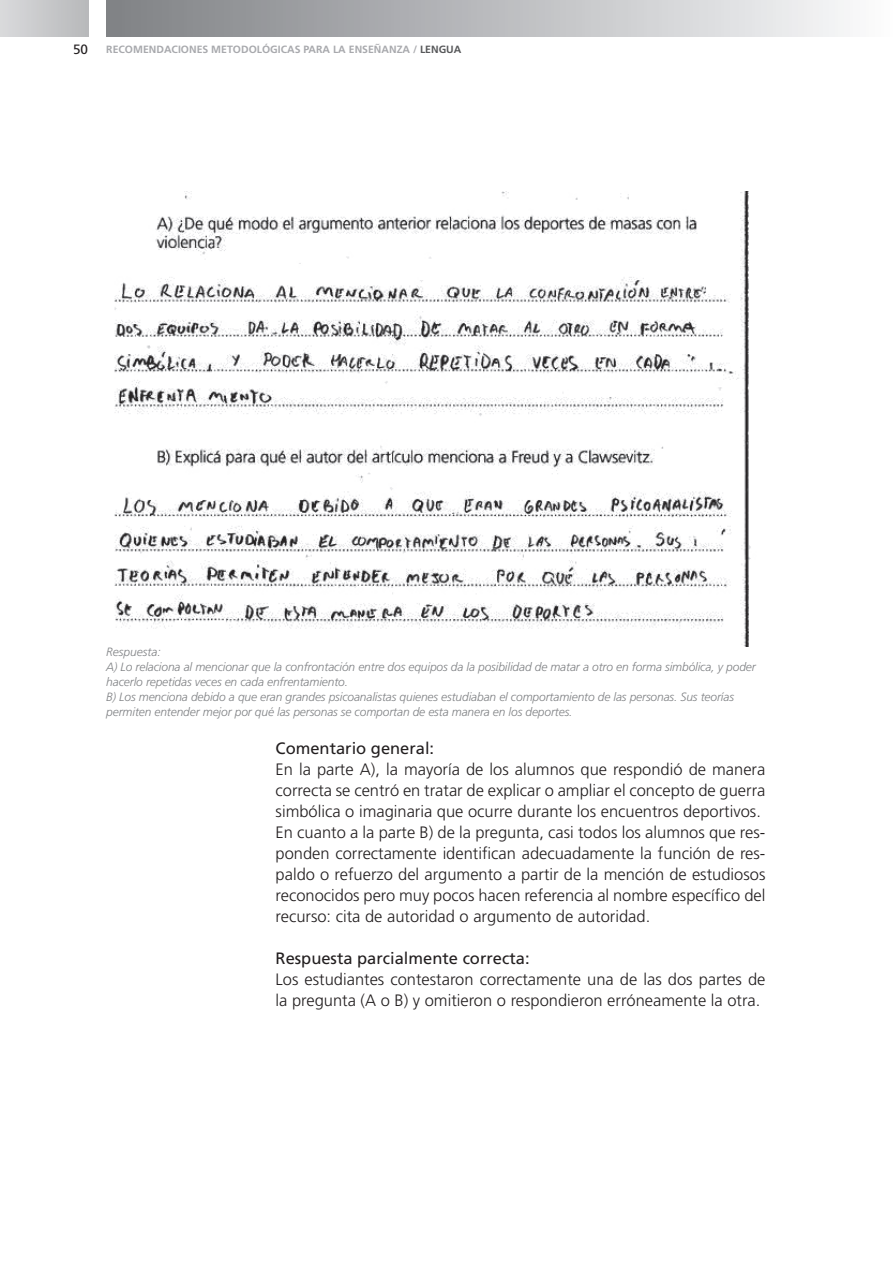
<style>
.page{position:relative;width:893px;height:1263px;background:#fff}
.page>*{position:absolute;margin:0;border:0;box-sizing:border-box;transform-origin:0 0}
.t1{font:300 16.5px/21px "Frutiger";color:#231f20}
.t2{font:16.5px "Frutiger";color:#231f20}
.t3{font:13.5px "Frutiger";color:#231f20}
.t4{font:italic 300 12px/15px "Frutiger";letter-spacing:-.01em;color:#808285}
.t5{font:700 10.5px "Frutiger";color:#a8a9ad}
.s1{color:#57585a}
</style>
<div class="page">
<div style="left:106px;top:0;width:787px;height:37px;background:linear-gradient(to right,#7e8084,#fbfbfc)"></div>
<div style="left:0;top:0;width:88px;height:37px;background:linear-gradient(to right,#d9dadc,#b8b9bb)"></div>
<img style="left:114px;top:191px;width:637px;height:455px">
<p class="t3" style="left:73px;top:41px;width:17px">50</p>
<p class="t5" style="left:106px;top:44px;width:357px">RECOMENDACIONES METODOLÓGICAS PARA LA ENSEÑANZA / <span class="s1">LENGUA</span></p>
<p class="t4" style="left:106px;top:644px;width:651px">Respuesta:<br>A) Lo relaciona al mencionar que la confrontación entre dos equipos da la posibilidad de matar a otro en forma simbólica, y poder hacerlo repetidas veces en cada enfrentamiento.<br>B) Los menciona debido a que eran grandes psicoanalistas quienes estudiaban el comportamiento de las personas. Sus teorías permiten entender mejor por qué las personas se comportan de esta manera en los deportes.</p>
<p class="t2" style="left:276px;top:739px;width:160px">Comentario general:</p>
<p class="t1" style="left:276px;top:759px;width:491px">En la parte A), la mayoría de los alumnos que respondió de manera correcta se centró en tratar de explicar o ampliar el concepto de guerra simbólica o imaginaria que ocurre durante los encuentros deportivos.<br>En cuanto a la parte B) de la pregunta, casi todos los alumnos que res&shy;ponden correctamente identifican adecuadamente la función de res&shy;paldo o refuerzo del argumento a partir de la mención de estudiosos reconocidos pero muy pocos hacen referencia al nombre específico del recurso: cita de autoridad o argumento de autoridad.</p>
<p class="t2" style="left:276px;top:949px;width:255px">Respuesta parcialmente correcta:</p>
<p class="t1" style="left:276px;top:969px;width:491px">Los estudiantes contestaron correctamente una de las dos partes de la pregunta (A o B) y omitieron o respondieron erróneamente la otra.</p>
</div>
